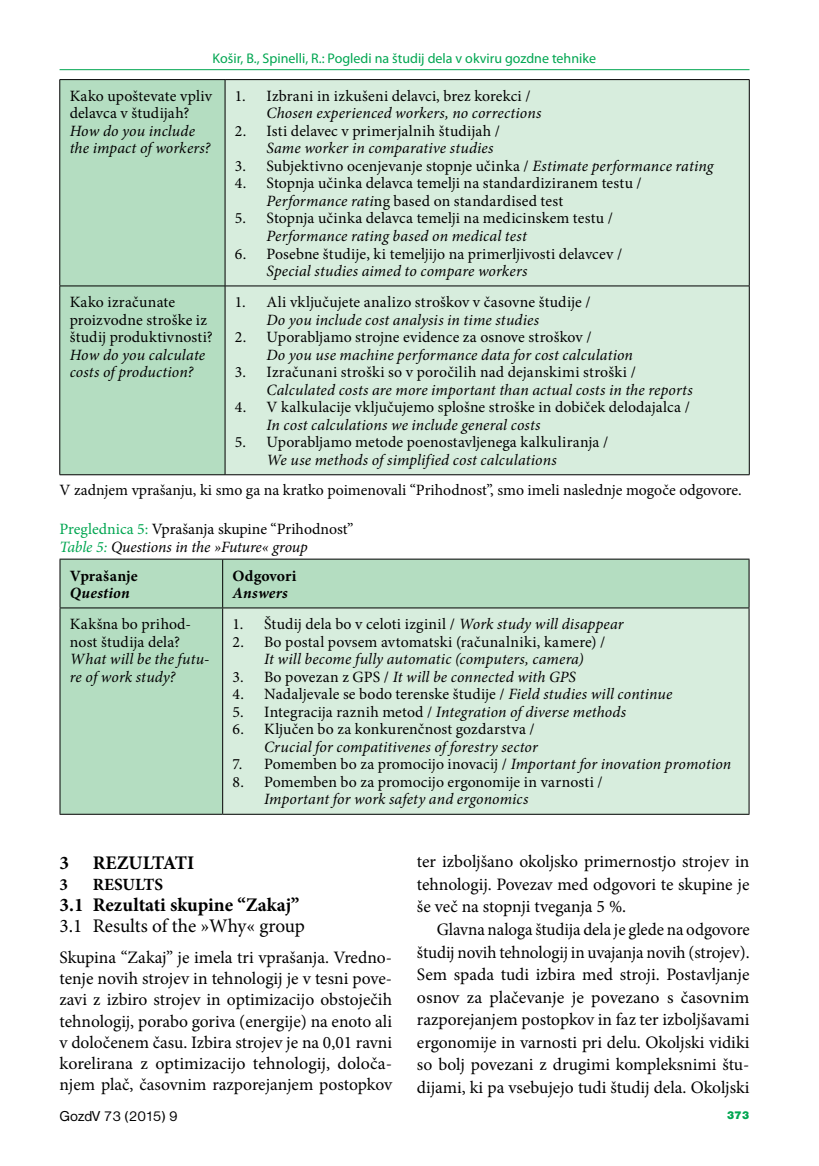
<style>
.page{position:relative;width:819px;height:1166px;background:#fff}
.page>*{position:absolute;margin:0;border:0;box-sizing:border-box;transform-origin:0 0}
.t1{font:700 19.25px "Minion Pro";color:#000}
.t2{font:19.25px "Minion Pro";letter-spacing:-.01em;color:#000}
.t3{font:17.5px/22.6px "Minion Pro";color:#000;text-align:justify}
.t4{font:700 17.15px "Minion Pro";color:#000}
.t5{font:15.75px/17.5px "Minion Pro";letter-spacing:.005em;color:#000}
.t6{font:italic 15.75px/17.5px "Minion Pro";letter-spacing:.01em;color:#000}
.t7{font:700 15.75px "Minion Pro";letter-spacing:.005em;color:#000}
.t8{font:italic 700 15.75px "Minion Pro";letter-spacing:.015em;color:#000}
.t9{font:14.88px "Nimbus San DEE";color:#000}
.t10{font:14px "Myriad Pro";color:#00a651}
.t11{font:11.38px "Nimbus San DEE Blac";color:#00a651}
.s1{font-style:italic}
.s2{color:#00a651}
.s3{font-style:italic;color:#00a651}
.s4{font-style:normal}
</style>
<div class="page">
<hr style="left:60px;top:69px;width:689px;height:1px;background:#00a651">
<div style="left:60px;top:80px;width:165px;height:394px;background:#b4ddc1"></div>
<div style="left:226px;top:80px;width:523px;height:394px;background:#d7eddd"></div>
<hr style="left:60px;top:79px;width:165px;height:1px;background:#000">
<hr style="left:59px;top:80px;width:1px;height:206px;background:#000">
<hr style="left:225px;top:79px;width:524px;height:1px;background:#000">
<hr style="left:225px;top:80px;width:1px;height:206px;background:#000">
<hr style="left:749px;top:80px;width:1px;height:206px;background:#000">
<hr style="left:60px;top:286px;width:165px;height:1px;background:#000">
<hr style="left:59px;top:286px;width:1px;height:188px;background:#000">
<hr style="left:225px;top:286px;width:524px;height:1px;background:#000">
<hr style="left:225px;top:286px;width:1px;height:188px;background:#000">
<hr style="left:749px;top:286px;width:1px;height:188px;background:#000">
<hr style="left:60px;top:474px;width:165px;height:1px;background:#000">
<hr style="left:225px;top:474px;width:524px;height:1px;background:#000">
<div style="left:61px;top:560px;width:687px;height:254px;background:#b4ddc1"></div>
<div style="left:223px;top:608px;width:526px;height:206px;background:#d7eddd"></div>
<hr style="left:60px;top:559px;width:1px;height:48px;background:#000">
<hr style="left:60px;top:559px;width:163px;height:1px;background:#000">
<hr style="left:223px;top:559px;width:526px;height:1px;background:#000">
<hr style="left:60px;top:608px;width:1px;height:206px;background:#000">
<hr style="left:60px;top:607px;width:163px;height:1px;background:#000">
<hr style="left:223px;top:607px;width:526px;height:1px;background:#000">
<hr style="left:60px;top:814px;width:163px;height:1px;background:#000">
<hr style="left:223px;top:814px;width:526px;height:1px;background:#000">
<hr style="left:222px;top:559px;width:1px;height:48px;background:#000">
<hr style="left:748px;top:559px;width:1px;height:48px;background:#000">
<hr style="left:222px;top:608px;width:1px;height:206px;background:#000">
<hr style="left:748px;top:608px;width:1px;height:206px;background:#000">
<p class="t10" style="left:212px;top:50px;width:385px">Košir, B., Spinelli, R.: Pogledi na študij dela v okviru gozdne tehnike</p>
<p class="t5" style="left:70px;top:87px;width:144px">Kako upoštevate vpliv delavca v študijah?</p>
<p class="t6" style="left:70px;top:122px;width:142px">How do you include the impact of workers?</p>
<p class="t5" style="left:235px;top:87px;width:297px">1. Izbrani in izkušeni delavci, brez korekci /</p>
<p class="t6" style="left:266px;top:105px;width:276px">Chosen experienced workers, no corrections</p>
<p class="t5" style="left:235px;top:122px;width:266px">2. Isti delavec v primerjalnih študijah /</p>
<p class="t6" style="left:266px;top:140px;width:228px">Same worker in comparative studies</p>
<p class="t5" style="left:235px;top:157px;width:480px">3. Subjektivno ocenjevanje stopnje učinka / <span class="s1">Estimate performance rating</span></p>
<p class="t5" style="left:266px;top:175px;width:377px;text-indent:-32px">4. Stopnja učinka delavca temelji na standardiziranem testu /<br><span class="s1">Performance rati</span>ng based on standardised test</p>
<p class="t5" style="left:235px;top:210px;width:379px">5. Stopnja učinka delavca temelji na medicinskem testu /</p>
<p class="t6" style="left:266px;top:227px;width:262px">Performance rating based on medical test</p>
<p class="t5" style="left:235px;top:245px;width:388px">6. Posebne študije, ki temeljijo na primerljivosti delavcev /</p>
<p class="t6" style="left:266px;top:262px;width:262px">Special studies aimed to compare workers</p>
<p class="t5" style="left:235px;top:294px;width:357px">1. Ali vključujete analizo stroškov v časovne študije /</p>
<p class="t6" style="left:266px;top:311px;width:274px">Do you include cost analysis in time studies</p>
<p class="t5" style="left:235px;top:329px;width:358px">2. Uporabljamo strojne evidence za osnove stroškov /</p>
<p class="t6" style="left:266px;top:346px;width:368px">Do you use machine performance data for cost calculation</p>
<p class="t5" style="left:235px;top:364px;width:402px">3. Izračunani stroški so v poročilih nad dejanskimi stroški /</p>
<p class="t6" style="left:266px;top:381px;width:427px">Calculated costs are more important than actual costs in the reports</p>
<p class="t5" style="left:235px;top:399px;width:456px">4. V kalkulacije vključujemo splošne stroške in dobiček delodajalca /</p>
<p class="t6" style="left:266px;top:416px;width:275px">In cost calculations we include general costs</p>
<p class="t5" style="left:235px;top:434px;width:375px">5. Uporabljamo metode poenostavljenega kalkuliranja /</p>
<p class="t6" style="left:266px;top:451px;width:292px">We use methods of simplified cost calculations</p>
<p class="t5" style="left:60px;top:482px;width:683px">V zadnjem vprašanju, ki smo ga na kratko poimenovali “Prihodnost”, smo imeli naslednje mogoče odgovore.</p>
<p class="t5" style="left:60px;top:520px;width:295px"><span class="s2">Preglednica 5:</span> Vprašanja skupine “Prihodnost”<br><span class="s3">Table 5:</span> <span class="s1">Questions in the »Future« group</span></p>
<p class="t7" style="left:70px;top:564px;width:69px">Vprašanje</p>
<p class="t8" style="left:70px;top:582px;width:61px">Question</p>
<p class="t5" style="left:70px;top:294px;width:144px">Kako izračunate proizvodne stroške iz študij produktivnosti?</p>
<p class="t6" style="left:70px;top:346px;width:137px">How do you calculate costs of production?</p>
<p class="t7" style="left:232px;top:564px;width:65px">Odgovori</p>
<p class="t8" style="left:232px;top:582px;width:57px">Answers</p>
<p class="t5" style="left:70px;top:615px;width:123px">Kakšna bo prihod&shy;nost študija dela?</p>
<p class="t6" style="left:70px;top:650px;width:141px">What will be the futu&shy;re of work study?</p>
<p class="t5" style="left:232px;top:615px;width:392px">1. Študij dela bo v celoti izginil / <span class="s1">Work study will disappear</span></p>
<p class="t5" style="left:232px;top:633px;width:374px">2. Bo postal povsem avtomatski (računalniki, kamere) /</p>
<p class="t6" style="left:264px;top:650px;width:321px">It will become fully automatic (computers, camera)</p>
<p class="t6" style="left:232px;top:668px;width:345px"><span class="s4">3. Bo povezan z GPS /</span> It will be connected with GPS</p>
<p class="t5" style="left:232px;top:685px;width:441px">4. Nadaljevale se bodo terenske študije / <span class="s1">Field studies will continue</span></p>
<p class="t6" style="left:232px;top:703px;width:395px"><span class="s4">5. Integracija raznih metod /</span> Integration of diverse methods</p>
<p class="t5" style="left:232px;top:720px;width:304px">6. Ključen bo za konkurenčnost gozdarstva /</p>
<p class="t6" style="left:264px;top:738px;width:275px">Crucial for compatitivenes of forestry sector</p>
<p class="t5" style="left:232px;top:755px;width:500px">7. Pomemben bo za promocijo inovacij / <span class="s1">Important for inovation promotion</span></p>
<p class="t5" style="left:232px;top:773px;width:371px">8. Pomemben bo za promocijo ergonomije in varnosti /</p>
<p class="t6" style="left:264px;top:790px;width:266px">Important for work safety and ergonomics</p>
<p class="t1" style="left:60px;top:849px;width:136px">3 REZULTATI</p>
<p class="t4" style="left:60px;top:872px;width:10px">3</p>
<p class="t4" style="left:93px;top:872px;width:72px">RESULTS</p>
<p class="t1" style="left:60px;top:891px;width:241px">3.1 Rezultati skupine “Zakaj”</p>
<p class="t2" style="left:60px;top:912px;width:247px">3.1 Results of the »Why« group</p>
<p class="t3" style="left:60px;top:946px;width:334px;line-height:21.3px">Skupina “Zakaj” je imela tri vprašanja. Vredno&shy;tenje novih strojev in tehnologij je v tesni pove&shy;zavi z izbiro strojev in optimizacijo obstoječih tehnologij, porabo goriva (energije) na enoto ali v določenem času. Izbira strojev je na 0,01 ravni korelirana z optimizacijo tehnologij, določa&shy;njem plač, časovnim razporejanjem postopkov</p>
<p class="t3" style="left:417px;top:850px;width:334px">ter izboljšano okoljsko primernostjo strojev in tehnologij. Povezav med odgovori te skupine je še več na stopnji tveganja 5 %.</p>
<p class="t3" style="left:417px;top:918px;width:334px;text-indent:20px">Glavna naloga študija dela je glede na odgovore študij novih tehnologij in uvajanja novih (strojev).<br>Sem spada tudi izbira med stroji. Postavljanje osnov za plačevanje je povezano s časovnim razporejanjem postopkov in faz ter izboljšavami ergonomije in varnosti pri delu. Okoljski vidiki so bolj povezani z drugimi kompleksnimi štu&shy;dijami, ki pa vsebujejo tudi študij dela. Okoljski</p>
<p class="t9" style="left:60px;top:1108px;width:120px">GozdV 73 (2015) 9</p>
<p class="t11" style="left:726px;top:1108px;width:24px">373</p>
</div>
